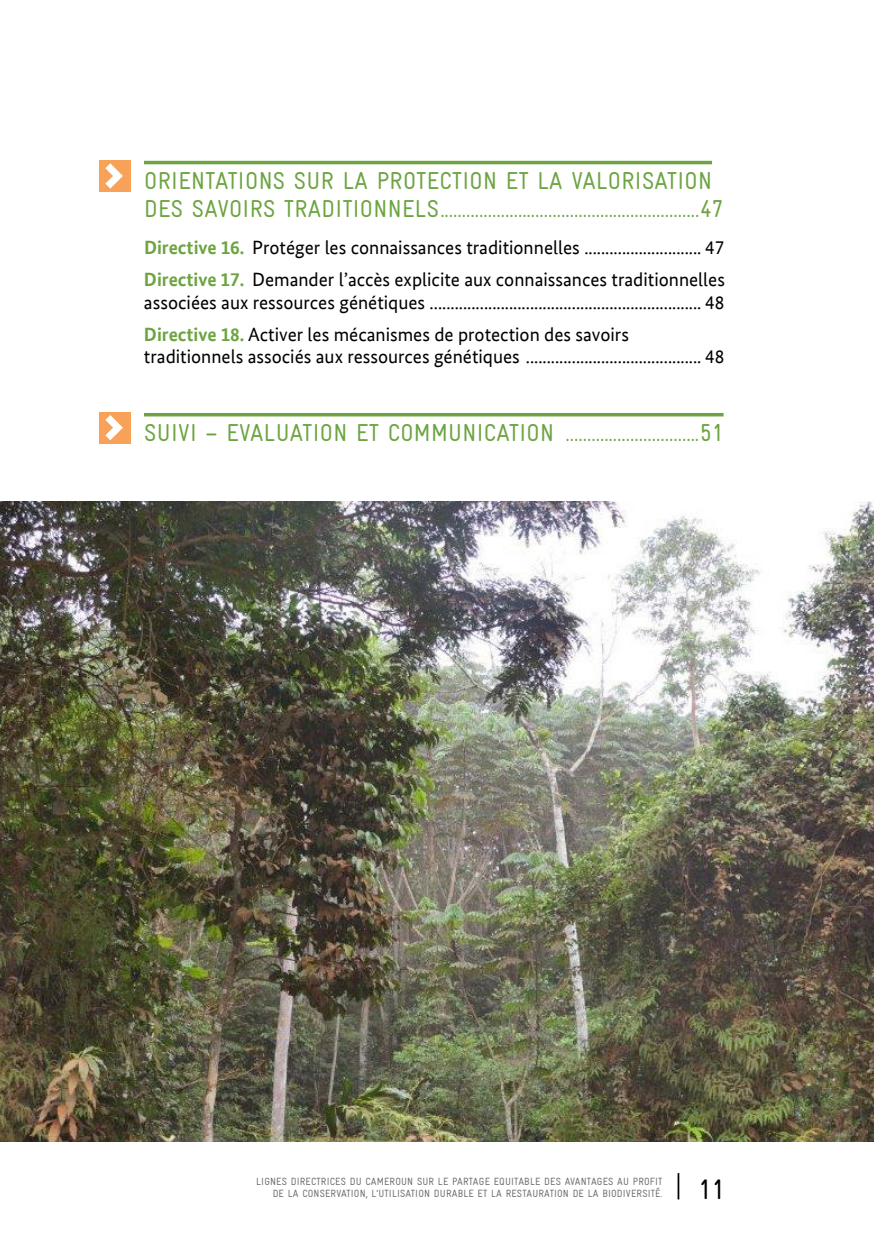
<style>
.page{position:relative;width:874px;height:1241px;background:#fff}
.page>*{position:absolute;margin:0;border:0;box-sizing:border-box;transform-origin:0 0}
.t1{font:condensed 28px "Gravur";color:#000}
.t2{font:condensed 24.5px/28.2px "Gravur";letter-spacing:.015em;color:#6da441}
.t3{font:19.25px/32px "Bundes Sans Office";color:#000}
.t4{font:condensed 10.5px/12.6px "Gravur";letter-spacing:.015em;color:#6d6e71;text-align:right}
.s1{font-weight:700;color:#6da441}
</style>
<div class="page">
<img style="left:0;top:501px;width:873px;height:640px">
<hr style="left:677px;top:1172px;width:2px;height:27px;background:#000">
<hr style="left:144px;top:161px;width:567px;height:3px;background:#6da441">
<hr style="left:144px;top:413px;width:579px;height:3px;background:#6da441">
<div style="left:99px;top:160px;width:31px;height:31px;background:#f7a159"></div>
<svg style="left:99px;top:163px;width:29px;height:29px"></svg>
<div style="left:99px;top:412px;width:31px;height:31px;background:#f7a159"></div>
<svg style="left:99px;top:415px;width:29px;height:29px"></svg>
<p class="t2" style="left:144px;top:166px;width:580px">ORIENTATIONS SUR LA PROTECTION ET LA VALORISATION<br>DES SAVOIRS TRADITIONNELS............................................................47</p>
<p class="t3" style="left:144px;top:232px;width:582px"><span class="s1">Directive 16.</span> Protéger les connaissances traditionnelles ............................ 47<br><span class="s1">Directive 17.</span> Demander l’accès explicite aux connaissances traditionnelles</p>
<p class="t3" style="left:144px;top:286px;width:581px">associées aux ressources génétiques ................................................................. 48<br><span class="s1">Directive 18.</span> Activer les mécanismes de protection des savoirs</p>
<p class="t3" style="left:144px;top:340px;width:581px">traditionnels associés aux ressources génétiques .......................................... 48</p>
<p class="t2" style="left:144px;top:418px;width:580px">SUIVI – EVALUATION ET COMMUNICATION ...............................51</p>
<p class="t4" style="left:256px;top:1174px;width:407px">LIGNES DIRECTRICES DU CAMEROUN SUR LE PARTAGE EQUITABLE DES AVANTAGES AU PROFIT<br>DE LA CONSERVATION, L’UTILISATION DURABLE ET LA RESTAURATION DE LA BIODIVERSITÉ.</p>
<h1 class="t1" style="left:697px;top:1173px;width:28px">11</h1>
</div>
